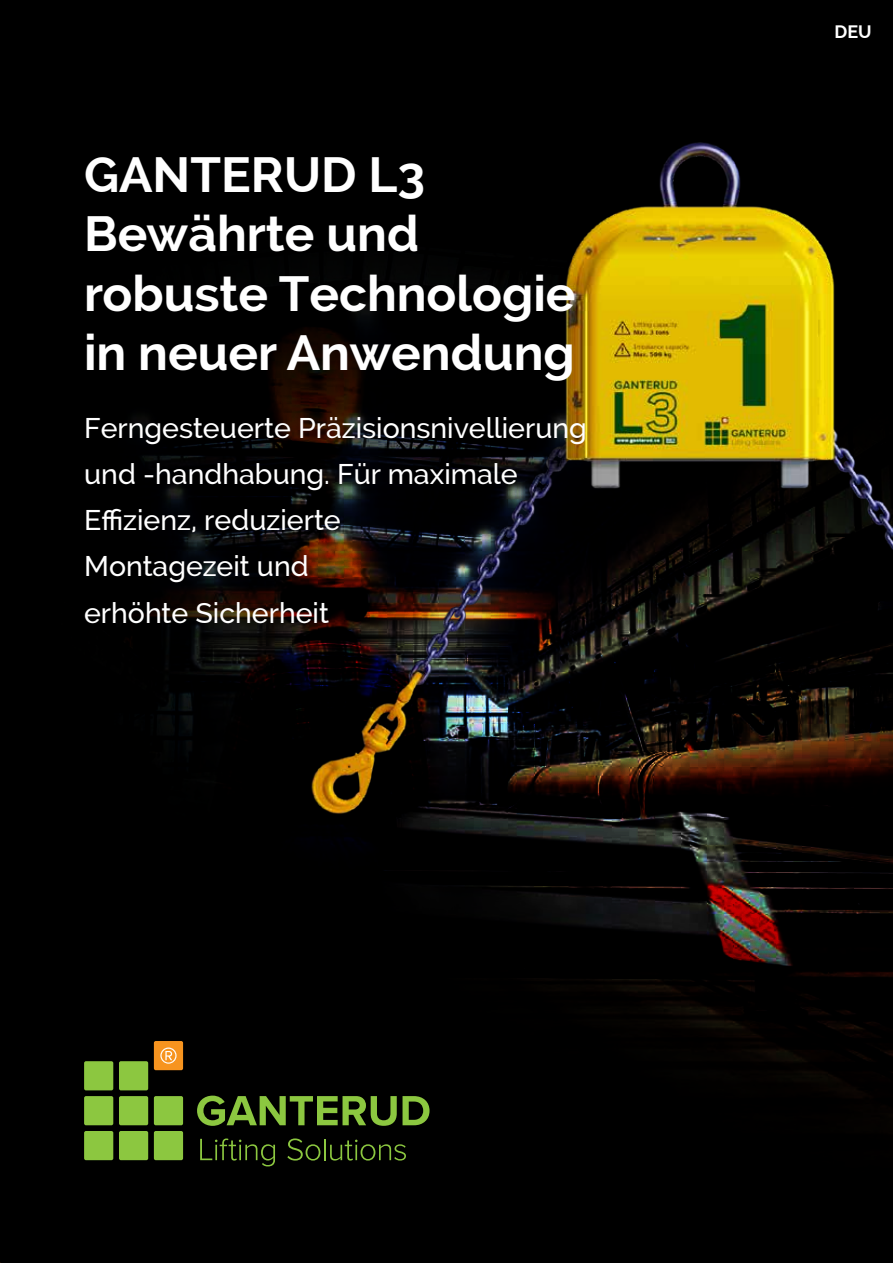
<style>
.page{position:relative;width:893px;height:1263px;background:#000}
.page>*{position:absolute;margin:0;border:0;box-sizing:border-box;transform-origin:0 0}
.t1{font:700 49.5px/59.4px "Raleway";color:#fff}
.t2{font:500 28.5px/46.2px "Raleway";color:#fff}
.t3{font:700 18px "Raleway";color:#fff}
</style>
<div class="page">
<div style="left:154px;top:1131px;width:29px;height:29px;background:#8cc740;border-radius:2px"></div>
<div style="left:154px;top:1041px;width:29px;height:29px;background:#f7941f;border-radius:2px"></div>
<div style="left:154px;top:1096px;width:29px;height:29px;background:#8cc740;border-radius:2px"></div>
<div style="left:119px;top:1061px;width:29px;height:29px;background:#8cc740;border-radius:2px"></div>
<div style="left:84px;top:1061px;width:29px;height:29px;background:#8cc740;border-radius:2px"></div>
<div style="left:84px;top:1131px;width:29px;height:29px;background:#8cc740;border-radius:2px"></div>
<div style="left:119px;top:1131px;width:29px;height:29px;background:#8cc740;border-radius:2px"></div>
<div style="left:84px;top:1096px;width:29px;height:29px;background:#8cc740;border-radius:2px"></div>
<div style="left:119px;top:1096px;width:29px;height:29px;background:#8cc740;border-radius:2px"></div>
<svg style="left:160px;top:1047px;width:17px;height:17px"></svg>
<svg style="left:197px;top:1095px;width:200px;height:31px;background:#425e1e"></svg>
<svg style="left:403px;top:1096px;width:27px;height:29px"></svg>
<svg style="left:200px;top:1138px;width:75px;height:28px;background:#19230b"></svg>
<svg style="left:287px;top:1138px;width:33px;height:22px"></svg>
<hr style="left:324px;top:1139px;width:2px;height:21px;background:#8cc740">
<svg style="left:330px;top:1139px;width:76px;height:21px;background:#1c280d"></svg>
<img style="left:240px;top:71px;width:653px;height:815px">
<h1 class="t1" style="left:84px;top:145px;width:493px">GANTERUD L3<br>Bewährte und robuste Technologie in neuer Anwendung</h1>
<p class="t2" style="left:84px;top:405px;width:504px">Ferngesteuerte Präzisionsnivellierung und -handhabung. Für maximale<br>Effizienz, reduzierte<br>Montagezeit und<br>erhöhte Sicherheit</p>
<p class="t3" style="left:834px;top:22px;width:39px">DEU</p>
</div>
